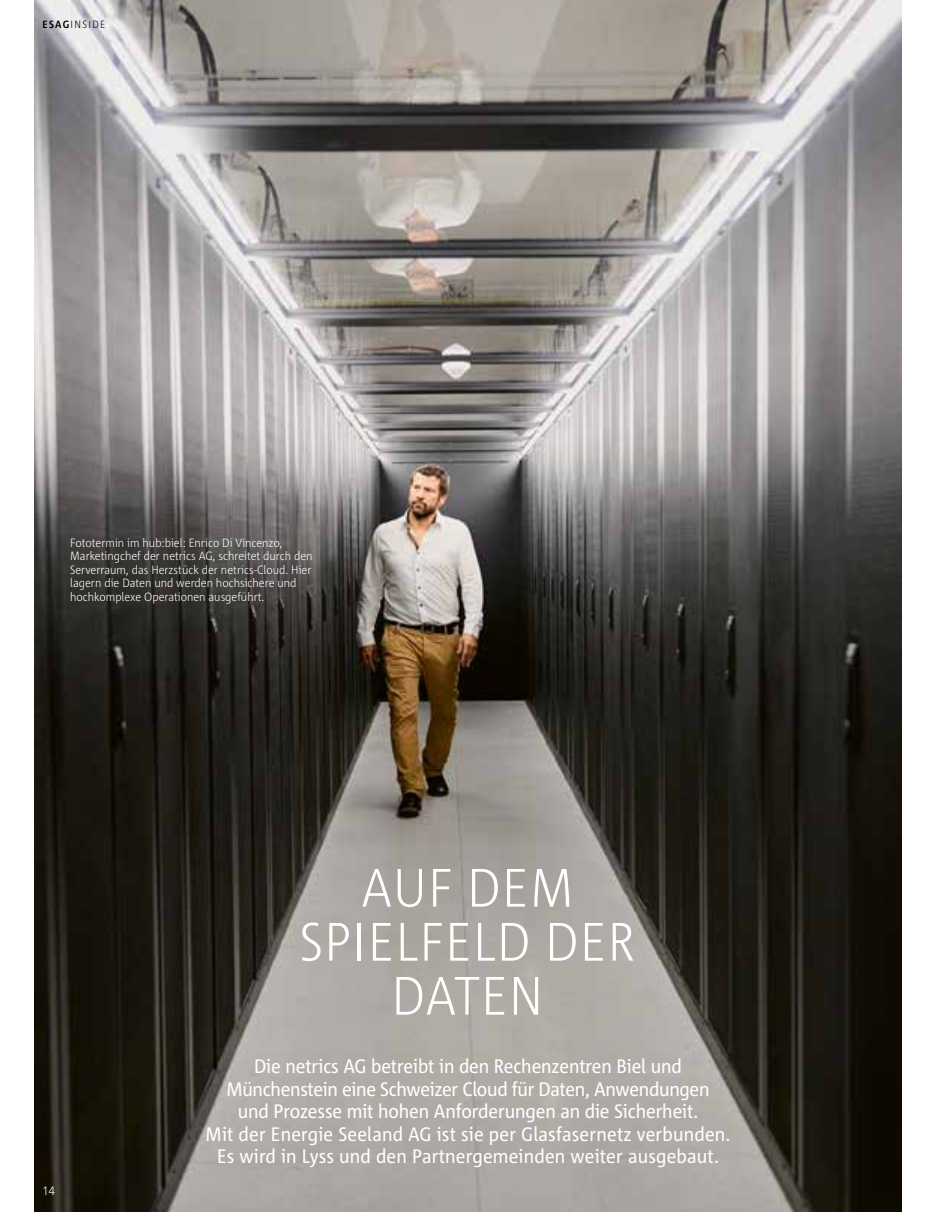
<style>
.page{position:relative;width:936px;height:1212px;background:#fff}
.page>*{position:absolute;margin:0;border:0;box-sizing:border-box;transform-origin:0 0}
.t1{font:300 54px/54px "Corpid E1 s S Cd";color:#fff;text-align:center}
.t2{font:19.5px/22.5px "Corpid E1 s S Cd";letter-spacing:-.005em;color:#fff;text-align:center}
.t3{font:300 12px/13.5px "Corpid E1 s S Cd";color:#fff}
.t4{font:300 12px "Avenir";color:#fff}
.t5{font:300 10.5px "Corpid E1 s S Cd";letter-spacing:.105em;color:#000}
.s1{font-weight:700}
</style>
<div class="page">
<img style="left:34px;top:0;width:867px;height:1212px">
<p class="t5" style="left:43px;top:17px;width:65px"><span class="s1">ESAG</span>INSIDE</p>
<p class="t3" style="left:70px;top:535px;width:244px">Fototermin im hub:biel: Enrico Di Vincenzo, Marketingchef der netrics AG, schreitet durch den Serverraum, das Herzstück der netrics-Cloud. Hier lagern die Daten und werden hochsichere und hochkomplexe Operationen ausgeführt.</p>
<h1 class="t1" style="left:299px;top:859px;width:339px">AUF DEM<br>SPIELFELD DER<br>DATEN</h1>
<p class="t4" style="left:43px;top:1183px;width:14px">14</p>
<p class="t2" style="left:206px;top:1054px;width:526px">Die netrics AG betreibt in den Rechenzentren Biel und Münchenstein eine Schweizer Cloud für Daten, Anwendungen<br>und Prozesse mit hohen Anforderungen an die Sicherheit.<br>Mit der Energie Seeland AG ist sie per Glasfasernetz verbunden.<br>Es wird in Lyss und den Partnergemeinden weiter ausgebaut.</p>
</div>
